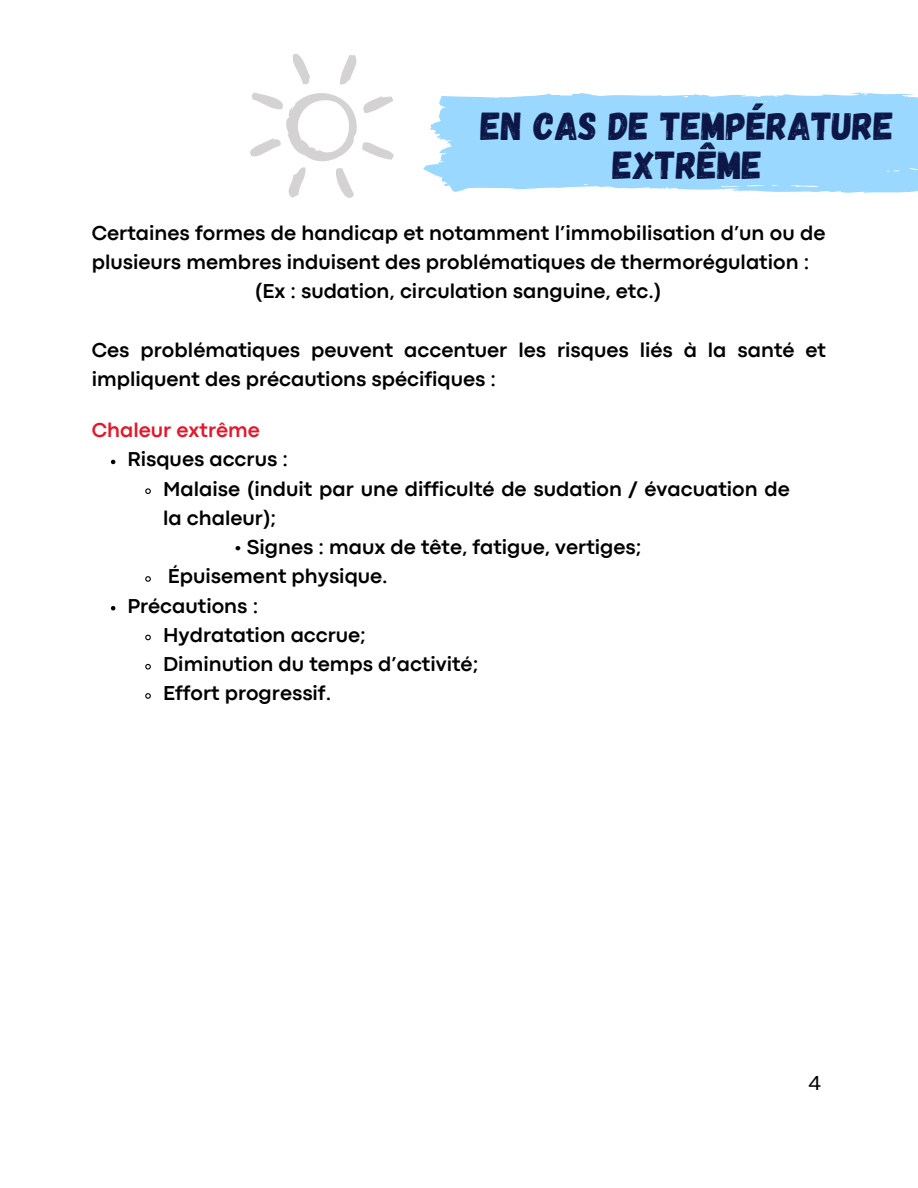
<style>
.page{position:relative;width:918px;height:1188px;background:#fff}
.page>*{position:absolute;margin:0;border:0;box-sizing:border-box;transform-origin:0 0}
.t1{font:39px/39.3px "Gagalin";color:#0c1747;text-align:center}
.t2{font:700 21px/29.2px "Codec Pro";color:#000}
.t3{font:700 21px "Codec Pro";color:#e3182b}
.t4{font:21px "Codec Pro";color:#000}
</style>
<div class="page">
<svg style="left:423px;top:92px;width:495px;height:101px;background:#a4dcff"></svg>
<svg style="left:111px;top:460px;width:4px;height:4px"></svg>
<svg style="left:145px;top:488px;width:6px;height:6px"></svg>
<svg style="left:145px;top:576px;width:6px;height:6px"></svg>
<svg style="left:111px;top:606px;width:4px;height:4px"></svg>
<svg style="left:145px;top:634px;width:6px;height:7px"></svg>
<svg style="left:145px;top:663px;width:6px;height:7px"></svg>
<svg style="left:145px;top:693px;width:6px;height:6px"></svg>
<svg style="left:250px;top:53px;width:144px;height:145px"></svg>
<h1 class="t1" style="left:481px;top:105px;width:415px">EN CAS DE TEMPÉRATURE<br>EXTRÊME</h1>
<p class="t2" style="left:92px;top:220px;width:735px">Certaines formes de handicap et notamment l’immobilisation d’un ou de</p>
<p class="t2" style="left:92px;top:249px;width:719px">plusieurs membres induisent des problématiques de thermorégulation :</p>
<p class="t2" style="left:255px;top:278px;width:408px">(Ex : sudation, circulation sanguine, etc.)</p>
<p class="t2" style="left:92px;top:337px;width:736px">Ces problématiques peuvent accentuer les risques liés à la santé et impliquent des précautions spécifiques :</p>
<p class="t3" style="left:92px;top:423px;width:170px">Chaleur extrême</p>
<p class="t2" style="left:163px;top:446px;width:628px;text-indent:-36px">Risques accrus :<br>Malaise (induit par une difficulté de sudation / évacuation de la chaleur);</p>
<p class="t2" style="left:127px;top:563px;width:262px;text-indent:40px">Épuisement physique.<br>Précautions :</p>
<p class="t2" style="left:163px;top:622px;width:316px">Hydratation accrue;<br>Diminution du temps d’activité;<br>Effort progressif.</p>
<p class="t2" style="left:235px;top:534px;width:408px">• Signes : maux de tête, fatigue, vertiges;</p>
<p class="t4" style="left:809px;top:1075px;width:14px">4</p>
</div>
